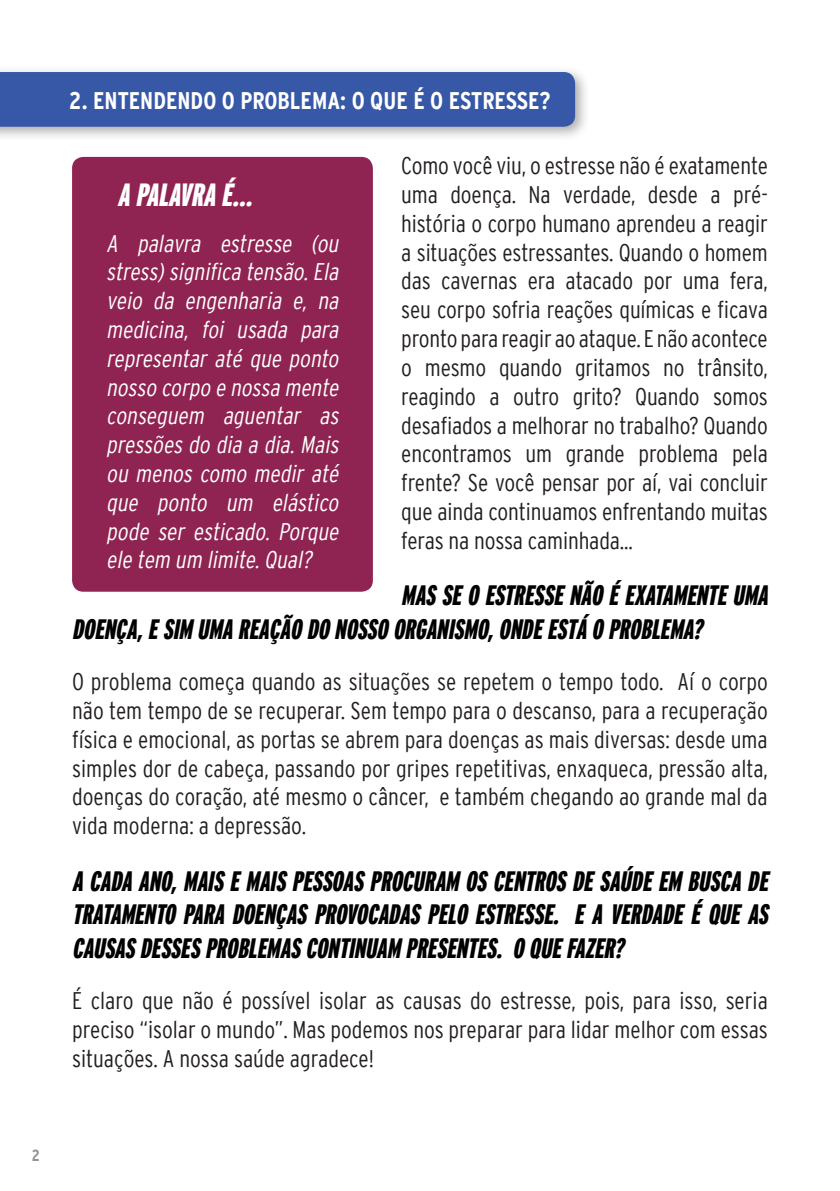
<style>
.page{position:relative;width:840px;height:1191px;background:#fff}
.page>*{position:absolute;margin:0;border:0;box-sizing:border-box;transform-origin:0 0}
.t1{font:italic 900 extra-condensed 32px "Interstate";color:#fff}
.t2{font:italic 900 extra-condensed 28px/33.6px "Interstate";color:#000}
.t3{font:300 condensed 24px/28.8px "Interstate";color:#231f20;text-align:justify}
.t4{font:italic 300 condensed 24px/28.8px "Interstate";color:#fff;text-align:justify}
.t5{font:700 condensed 24px "Interstate";color:#fff}
.t6{font:700 condensed 16px "Interstate";color:#939598}
</style>
<div class="page">
<div style="left:0;top:65px;width:590px;height:77px;background:#231f20;opacity:.37"></div>
<div style="left:0;top:72px;width:574px;height:55px;background:#3658a7"></div>
<div style="left:72px;top:157px;width:300px;height:434px;background:#8f2452;border-radius:11px"></div>
<p class="t5" style="left:69px;top:87px;width:482px">2. ENTENDENDO O PROBLEMA: O QUE É O ESTRESSE?</p>
<p class="t3" style="left:401px;top:151px;width:368px">Como você viu, o estresse não é exatamente uma doença. Na verdade, desde a pré&shy;história o corpo humano aprendeu a reagir a situações estressantes. Quando o homem das cavernas era atacado por uma fera, seu corpo sofria reações químicas e ficava pronto para reagir ao ataque. E não acontece o mesmo quando gritamos no trânsito, reagindo a outro grito? Quando somos desafiados a melhorar no trabalho? Quando encontramos um grande problema pela frente? Se você pensar por aí, vai concluir que ainda continuamos enfrentando muitas feras na nossa caminhada...</p>
<p class="t2" style="left:72px;top:578px;width:702px;text-indent:329px">MASSEO ESTRESSENÃO ÉEXATAMENTEUMA<br>DOENÇA,ESIM UMA REAÇÃO DO NOSSO ORGANISMO,ONDEESTÁ O PROBLEMA?</p>
<p class="t3" style="left:72px;top:667px;width:697px">O problema começa quando as situações se repetem o tempo todo. Aí o corpo não tem tempo de se recuperar. Sem tempo para o descanso, para a recuperação física e emocional, as portas se abrem para doenças as mais diversas: desde uma simples dor de cabeça, passando por gripes repetitivas, enxaqueca, pressão alta, doenças do coração, até mesmo o câncer, e também chegando ao grande mal da vida moderna: a depressão.</p>
<p class="t2" style="left:72px;top:863px;width:702px;text-align:justify">A CADA ANO,MAISEMAISPESSOASPROCURAM OSCENTROSDESAÚDEEM BUSCA DE TRATAMENTO PARA DOENÇAS PROVOCADAS PELO ESTRESSE. E A VERDADE É QUE AS CAUSASDESSESPROBLEMASCONTINUAM PRESENTES. O QUEFAZER?</p>
<p class="t3" style="left:72px;top:986px;width:697px">É claro que não é possível isolar as causas do estresse, pois, para isso, seria preciso “isolar o mundo”. Mas podemos nos preparar para lidar melhor com essas situações. A nossa saúde agradece!</p>
<h1 class="t1" style="left:117px;top:177px;width:31px">APALAVRA</h1>
<h1 class="t1" style="left:221px;top:177px;width:39px">É...</h1>
<p class="t4" style="left:106px;top:228px;width:238px">A palavra estresse (ou stress)significa tensão.Ela veio da engenharia e, na medicina, foi usada para representar até que ponto nosso corpo e nossa mente conseguem aguentar as pressões do dia a dia.Mais ou menos como medir até que ponto um elástico pode ser esticado. Porque ele tem um limite.Qual?</p>
<p class="t6" style="left:32px;top:1146px;width:10px">2</p>
</div>
